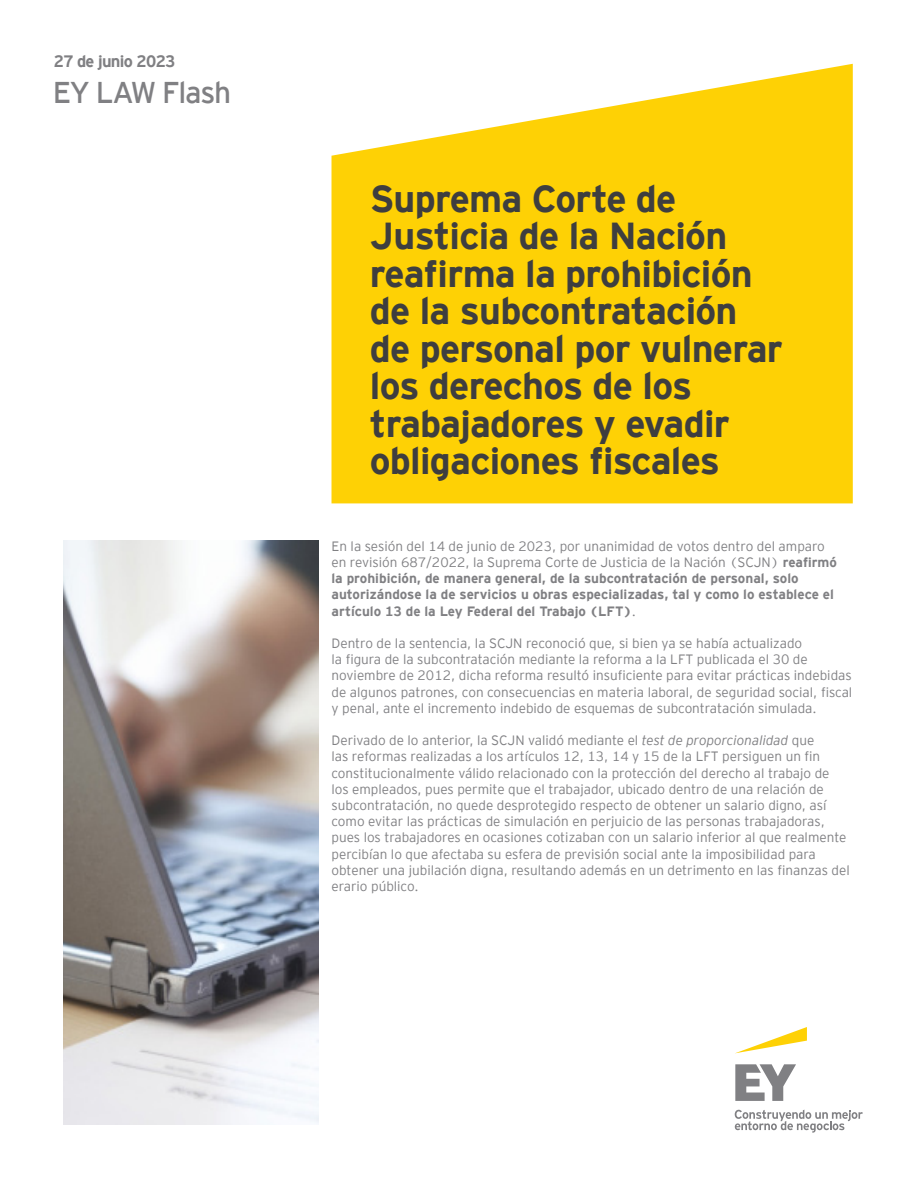
<style>
.page{position:relative;width:918px;height:1188px;background:#fff}
.page>*{position:absolute;margin:0;border:0;box-sizing:border-box;transform-origin:0 0}
.t1{font:700 37.5px/37.5px "EY Interstate";letter-spacing:-.02em;color:#3e3e3f}
.t2{font:30px "EY Interstate";letter-spacing:-.04em;color:#808083}
.t3{font:700 16.5px "EY Interstate";letter-spacing:-.04em;color:#808083}
.t4{font:300 13.5px/16.2px "EY Interstate";color:#808083}
.t5{font:700 13.5px/16.2px "EY Interstate";color:#808083}
.s1{font-weight:300}
.s2{font-style:italic}
</style>
<div class="page">
<svg style="left:332px;top:64px;width:521px;height:440px;background:#fed51f"></svg>
<svg style="left:735px;top:1064px;width:61px;height:37px"></svg>
<svg style="left:735px;top:1110px;width:128px;height:23px"></svg>
<svg style="left:736px;top:1027px;width:71px;height:26px"></svg>
<img style="left:64px;top:540px;width:255px;height:584px">
<p class="t3" style="left:54px;top:52px;width:123px">27 de junio 2023</p>
<p class="t2" style="left:53px;top:75px;width:180px">EY LAW Flash</p>
<p class="t1" style="left:370px;top:180px;width:414px">Suprema Corte de<br>Justicia de la Nación reafirma la prohibición de la subcontratación de personal por vulnerar los derechos de los trabajadores y evadir obligaciones fiscales</p>
<p class="t5" style="left:332px;top:538px;width:507px"><span class="s1">En la sesión del 14 de junio de 2023, por unanimidad de votos dentro del amparo en revisión 687/2022, la Suprema Corte de Justicia de la Nación (SCJN)</span> reafirmó la prohibición, de manera general, de la subcontratación de personal, solo autorizándose la de servicios u obras especializadas, tal y como lo establece el artículo 13 de la Ley Federal del Trabajo (LFT)<span class="s1">.</span></p>
<p class="t4" style="left:332px;top:635px;width:522px">Dentro de la sentencia, la SCJN reconoció que, si bien ya se había actualizado<br>la figura de la subcontratación mediante la reforma a la LFT publicada el 30 de noviembre de 2012, dicha reforma resultó insuficiente para evitar prácticas indebidas de algunos patrones, con consecuencias en materia laboral, de seguridad social, fiscal y penal, ante el incremento indebido de esquemas de subcontratación simulada.</p>
<p class="t4" style="left:332px;top:732px;width:520px">Derivado de lo anterior, la SCJN validó mediante el <span class="s2">test de proporcionalidad</span> que<br>las reformas realizadas a los artículos 12, 13, 14 y 15 de la LFT persiguen un fin constitucionalmente válido relacionado con la protección del derecho al trabajo de los empleados, pues permite que el trabajador, ubicado dentro de una relación de subcontratación, no quede desprotegido respecto de obtener un salario digno, así como evitar las prácticas de simulación en perjuicio de las personas trabajadoras, pues los trabajadores en ocasiones cotizaban con un salario inferior al que realmente percibían lo que afectaba su esfera de previsión social ante la imposibilidad para obtener una jubilación digna, resultando además en un detrimento en las finanzas del erario público.</p>
</div>
